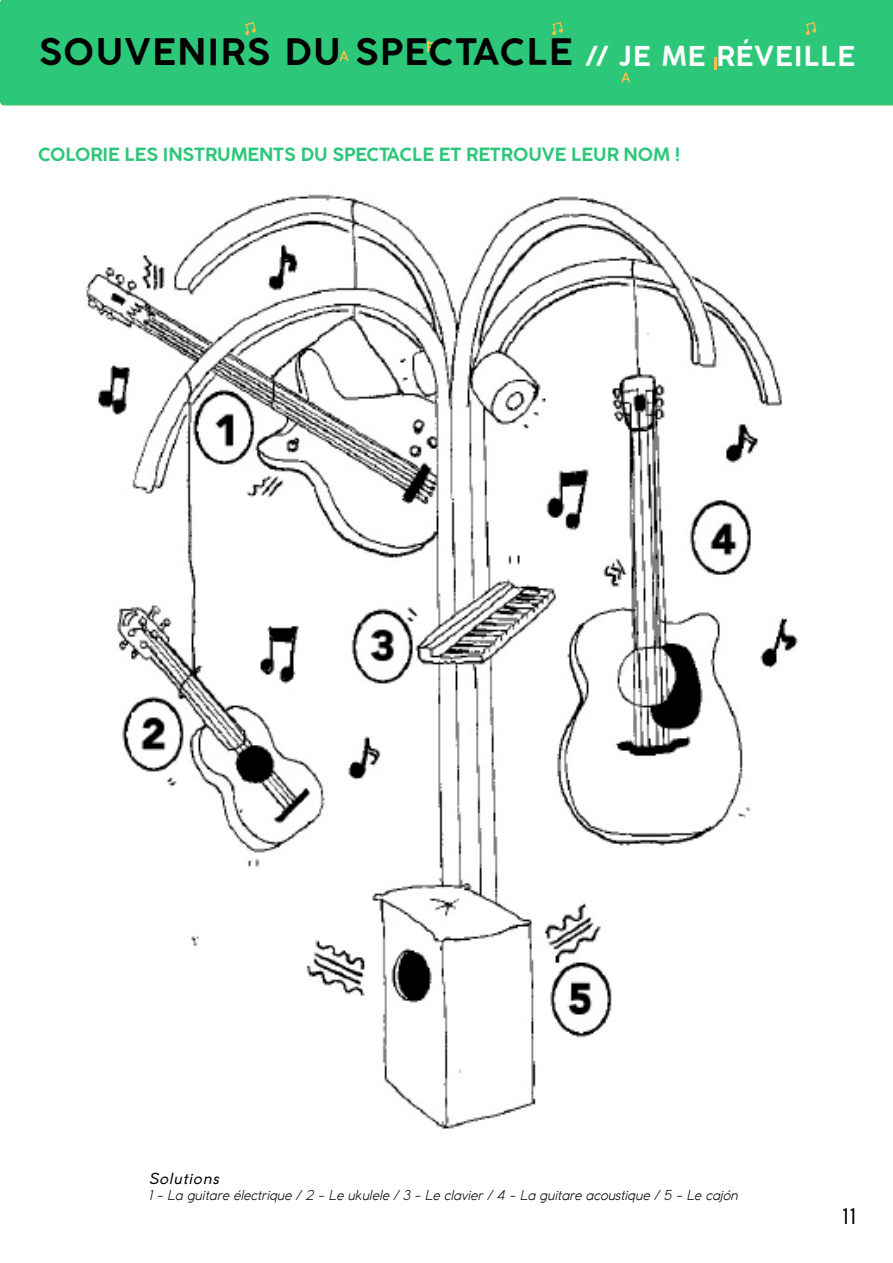
<style>
.page{position:relative;width:893px;height:1263px;background:#fff}
.page>*{position:absolute;margin:0;border:0;box-sizing:border-box;transform-origin:0 0}
.t1{font:700 36px "Coco Gothic";letter-spacing:.05em;color:#000}
.t2{font:21px "Coco Gothic";color:#000}
.t3{font:700 18px "Coco Gothic";color:#2dc779}
.t4{font:italic 15px "Coco Gothic";letter-spacing:.05em;color:#000}
.t5{font:italic 300 13.5px "Coco Gothic";letter-spacing:-.01em;color:#000}
.s1{font-size:27px;color:#fff}
</style>
<div class="page">
<div style="left:0;top:0;width:893px;height:105px;background:#2dc779"></div>
<svg style="left:621px;top:73px;width:9px;height:9px"></svg>
<svg style="left:339px;top:51px;width:9px;height:10px"></svg>
<svg style="left:427px;top:42px;width:7px;height:10px"></svg>
<svg style="left:714px;top:58px;width:2px;height:12px"></svg>
<svg style="left:245px;top:22px;width:11px;height:13px"></svg>
<svg style="left:552px;top:22px;width:11px;height:13px"></svg>
<svg style="left:805px;top:22px;width:11px;height:13px"></svg>
<img style="left:86px;top:194px;width:712px;height:935px">
<h1 class="t1" style="left:39px;top:33px;width:817px">SOUVENIRS DU SPECTACLE <span class="s1">// JE ME RÉVEILLE</span></h1>
<h3 class="t3" style="left:38px;top:145px;width:644px">COLORIE LES INSTRUMENTS DU SPECTACLE ET RETROUVE LEUR NOM !</h3>
<p class="t4" style="left:149px;top:1172px;width:72px">Solutions</p>
<p class="t5" style="left:149px;top:1190px;width:590px">1 - La guitare électrique / 2 - Le ukulele / 3 - Le clavier / 4 - La guitare acoustique / 5 - Le cajón</p>
<h2 class="t2" style="left:842px;top:1206px;width:16px">11</h2>
</div>
